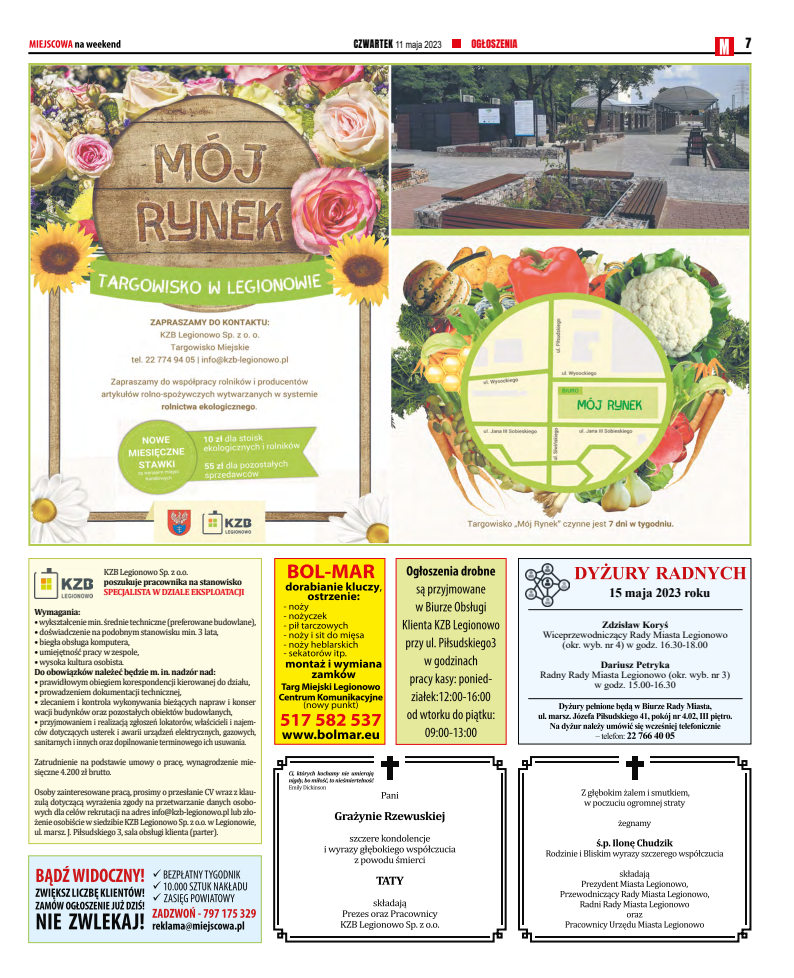
<style>
.page{position:relative;width:794px;height:978px;background:#fff}
.page>*{position:absolute;margin:0;border:0;box-sizing:border-box;transform-origin:0 0}
.t1{font:700 13px "Times New Roman";letter-spacing:-.01em;color:#000}
.t2{font:12px "Anton";color:#000}
.t3{font:10px "Arial";color:#000;scale:.77 1}
.t4{font:10px "Anton";letter-spacing:.01em;color:#e30613}
.t5{font:9.5px/10px "Times New Roman";letter-spacing:-.01em;color:#000;text-align:center;scale:1.06 1}
.t6{font:700 9.5px "Times New Roman";letter-spacing:-.01em;color:#000;scale:1.06 1}
.t7{font:9px/10px "Cambria";letter-spacing:-.03em;color:#000;scale:.93 1}
.t8{font:9px/10px "Cambria";letter-spacing:-.03em;color:#000;scale:.95 1}
.t9{font:9px/10px "Cambria";letter-spacing:-.03em;color:#000;text-align:justify;scale:.88 1}
.t10{font:700 9px "Cambria";letter-spacing:-.03em;color:#000;scale:.95 1}
.t11{font:700 9px "Cambria";letter-spacing:-.03em;color:#e30613;scale:.95 1}
.s1{font-family:"Anton"}
</style>
<div class="page">
<hr style="left:28px;top:52px;width:723px;height:2px;background:#000">
<div style="left:715px;top:38px;width:18px;height:18px;background:#e30613"></div>
<svg style="left:720px;top:39px;width:9px;height:16px"></svg>
<div style="left:452px;top:39px;width:8px;height:9px;background:#e30613"></div>
<svg style="left:29px;top:40px;width:92px;height:8px"></svg>
<div style="left:395px;top:558px;width:111px;height:187px;background:#e5e99b;border:1px solid #e30613"></div>
<svg style="left:425px;top:728px;width:51px;height:9px"></svg>
<svg style="left:407px;top:709px;width:87px;height:13px"></svg>
<svg style="left:410px;top:656px;width:82px;height:45px"></svg>
<svg style="left:406px;top:638px;width:89px;height:12px"></svg>
<svg style="left:403px;top:620px;width:96px;height:12px"></svg>
<svg style="left:415px;top:602px;width:71px;height:12px"></svg>
<svg style="left:416px;top:584px;width:69px;height:12px"></svg>
<svg style="left:407px;top:566px;width:88px;height:12px"></svg>
<div style="left:518px;top:558px;width:233px;height:187px;background:#eef8fe;border:1px solid #0a0a0a"></div>
<svg style="left:574px;top:563px;width:172px;height:16px"></svg>
<hr style="left:528px;top:698px;width:214px;height:1px;background:#0a0a0a">
<img style="left:525px;top:563px;width:44px;height:44px">
<hr style="left:528px;top:609px;width:214px;height:1px;background:#0a0a0a">
<svg style="left:538px;top:703px;width:194px;height:36px"></svg>
<div style="left:28px;top:855px;width:234px;height:88px;background:#dff2fd;border:1px solid #a1c854"></div>
<svg style="left:35px;top:866px;width:109px;height:63px"></svg>
<svg style="left:152px;top:869px;width:104px;height:63px"></svg>
<div style="left:274px;top:558px;width:111px;height:187px;background:#ffed00;border:1px solid #e30613"></div>
<svg style="left:279px;top:564px;width:104px;height:175px"></svg>
<img style="left:31px;top:66px;width:717px;height:477px">
<div style="left:28px;top:63px;width:723px;height:483px;border:2px solid #b2cb4e"></div>
<div style="left:28px;top:558px;width:234px;height:286px;background:#fffce5;border:1px solid #bbca4b"></div>
<img style="left:35px;top:568px;width:58px;height:30px">
<svg style="left:518px;top:756px;width:234px;height:187px"></svg>
<hr style="left:535px;top:761px;width:199px;height:2px;background:#0a0a0a">
<div style="left:619px;top:754px;width:31px;height:29px;background:#fff"></div>
<div style="left:632px;top:756px;width:5px;height:24px;background:#0a0a0a"></div>
<div style="left:626px;top:762px;width:17px;height:5px;background:#0a0a0a"></div>
<hr style="left:522px;top:774px;width:2px;height:151px;background:#0a0a0a">
<hr style="left:745px;top:774px;width:2px;height:151px;background:#0a0a0a">
<hr style="left:535px;top:936px;width:199px;height:1px;background:#0a0a0a">
<svg style="left:273px;top:756px;width:234px;height:187px"></svg>
<hr style="left:290px;top:761px;width:199px;height:2px;background:#0a0a0a">
<div style="left:374px;top:754px;width:31px;height:29px;background:#fff"></div>
<div style="left:387px;top:756px;width:5px;height:24px;background:#0a0a0a"></div>
<div style="left:381px;top:762px;width:17px;height:5px;background:#0a0a0a"></div>
<hr style="left:277px;top:774px;width:2px;height:151px;background:#0a0a0a">
<hr style="left:501px;top:774px;width:1px;height:151px;background:#0a0a0a">
<hr style="left:290px;top:936px;width:199px;height:1px;background:#0a0a0a">
<svg style="left:289px;top:771px;width:85px;height:20px"></svg>
<svg style="left:341px;top:899px;width:98px;height:31px"></svg>
<svg style="left:376px;top:877px;width:28px;height:8px"></svg>
<svg style="left:324px;top:835px;width:131px;height:30px"></svg>
<svg style="left:335px;top:812px;width:109px;height:11px"></svg>
<svg style="left:381px;top:792px;width:17px;height:7px"></svg>
<svg style="left:560px;top:870px;width:149px;height:59px"></svg>
<svg style="left:546px;top:839px;width:177px;height:19px"></svg>
<svg style="left:618px;top:820px;width:33px;height:8px"></svg>
<svg style="left:581px;top:789px;width:108px;height:19px"></svg>
<p class="t3" style="left:354px;top:37px;width:116px"><span class="s1">CZWARTEK</span> 11 maja 2023</p>
<p class="t4" style="left:471px;top:39px;width:48px">OGŁOSZENIA</p>
<h2 class="t2" style="left:745px;top:37px;width:7px">7</h2>
<p class="t8" style="left:104px;top:567px;width:90px">KZB Legionowo Sp. z o.o.</p>
<p class="t10" style="left:104px;top:576px;width:147px">poszukuje pracownika na stanowisko</p>
<p class="t11" style="left:104px;top:586px;width:149px">SPECJALISTA W DZIALE EKSPLOATACJI</p>
<p class="t10" style="left:34px;top:606px;width:50px">Wymagania:</p>
<p class="t7" style="left:34px;top:617px;width:240px">• wykształcenie min. średnie techniczne (preferowane budowlane),</p>
<p class="t8" style="left:34px;top:627px;width:195px">• doświadczenie na podobnym stanowisku min. 3 lata,</p>
<p class="t8" style="left:34px;top:637px;width:102px">• biegła obsługa komputera,</p>
<p class="t8" style="left:34px;top:647px;width:112px">• umiejętność pracy w zespole,</p>
<p class="t8" style="left:34px;top:657px;width:96px">• wysoka kultura osobista.</p>
<p class="t10" style="left:34px;top:666px;width:192px">Do obowiązków należeć będzie m. in. nadzór nad:</p>
<p class="t8" style="left:34px;top:677px;width:229px">• prawidłowym obiegiem korespondencji kierowanej do działu,</p>
<p class="t8" style="left:34px;top:687px;width:156px">• prowadzeniem dokumentacji technicznej,</p>
<p class="t8" style="left:34px;top:697px;width:235px">• zlecaniem i kontrola wykonywania bieżących napraw i konser wacji budynków oraz pozostałych obiektów budowlanych,</p>
<p class="t9" style="left:34px;top:717px;width:253px">• przyjmowaniem i realizacją zgłoszeń lokatorów, właścicieli i najem&shy;ców dotyczących usterek i awarii urządzeń elektrycznych, gazowych, sanitarnych i innych oraz dopilnowanie terminowego ich usuwania.</p>
<p class="t7" style="left:34px;top:757px;width:240px">Zatrudnienie na podstawie umowy o pracę, wynagrodzenie mie&shy;sięczne 4.200 zł brutto.</p>
<p class="t7" style="left:34px;top:787px;width:240px;text-align:justify">Osoby zainteresowane pracą, prosimy o przesłanie CV wraz z klau&shy;zulą dotyczącą wyrażenia zgody na przetwarzanie danych osobo&shy;wych dla celów rekrutacji na adres info@kzb-legionowo.pl lub zło&shy;żenie osobiście w siedzibie KZB Legionowo Sp. z o.o. w Legionowie, ul. marsz. J. Piłsudskiego 3, sala obsługi klienta (parter).</p>
<h1 class="t1" style="left:609px;top:583px;width:103px">15 maja 2023 roku</h1>
<p class="t6" style="left:602px;top:618px;width:64px">Zdzisław Koryś</p>
<p class="t5" style="left:543px;top:629px;width:176px">Wiceprzewodniczący Rady Miasta Legionowo (okr. wyb. nr 4) w godz. 16.30-18.00</p>
<p class="t6" style="left:601px;top:658px;width:67px">Dariusz Petryka</p>
<p class="t5" style="left:540px;top:669px;width:181px">Radny Rady Miasta Legionowo (okr. wyb. nr 3) w godz. 15.00-16.30</p>
</div>
